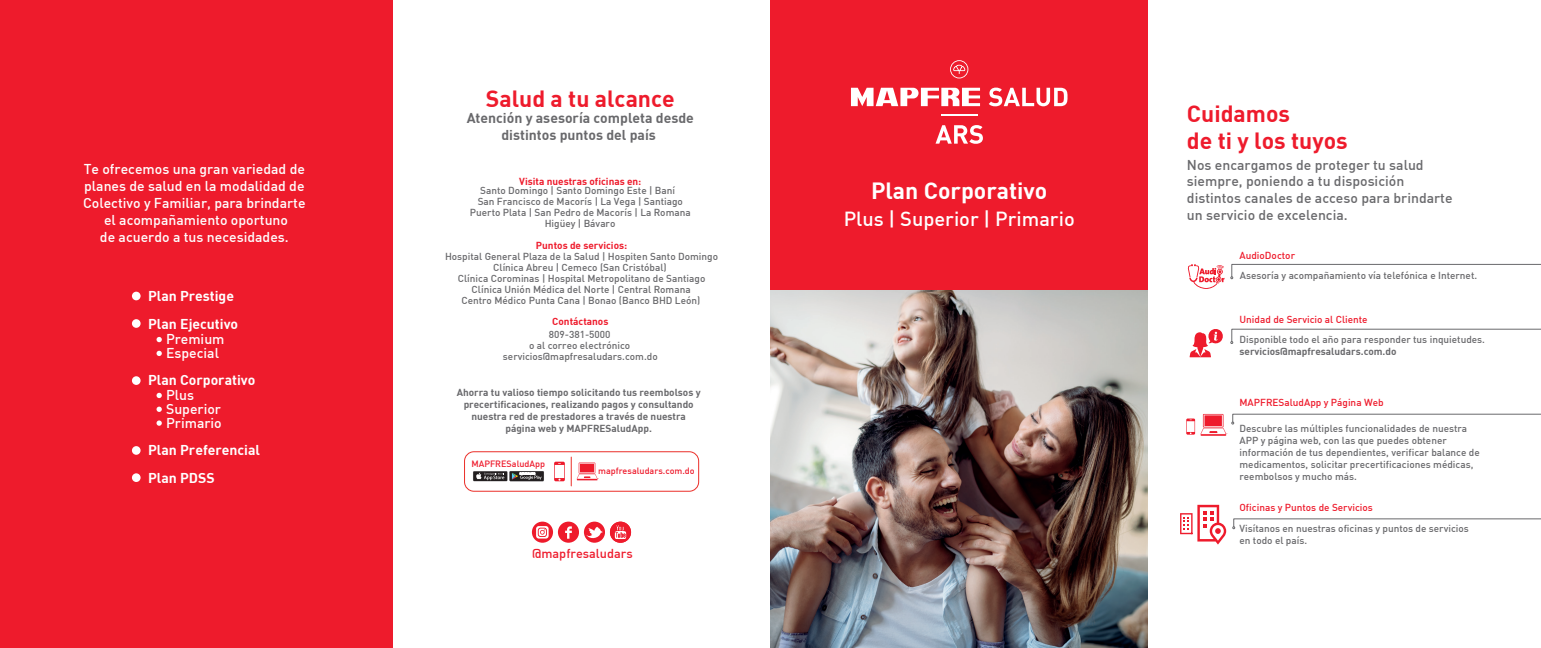
<style>
.page{position:relative;width:1541px;height:648px;background:#fff}
.page>*{position:absolute;margin:0;border:0;box-sizing:border-box;transform-origin:0 0}
.t1{font:700 23px/27.6px "DIN";color:#ee1b2c}
.t2{font:700 23px "DIN";color:#fff}
.t3{font:500 20px "DIN";color:#fff}
.t4{font:500 14px/16.8px "DIN";color:#fff}
.t5{font:500 14px/16.8px "DIN";color:#69696c}
.t6{font:700 14px/28px "DIN";color:#fff}
.t7{font:700 14px/16.8px "DIN";color:#69696c;text-align:center}
.t8{font:500 12.7px "DIN";color:#ee1b2c}
.t9{font:500 10px/11px "DIN";color:#69696c;text-align:center}
.t10{font:700 10px/12px "DIN";color:#69696c;text-align:center}
.t11{font:500 10px "DIN";color:#ee1b2c}
.t12{font:700 10px "DIN";color:#ee1b2c}
.t13{font:500 9px "DIN";color:#ee1b2c}
</style>
<div class="page">
<div style="left:771px;top:0;width:377px;height:291px;background:#ee1b2c"></div>
<div style="left:0;top:0;width:393px;height:648px;background:#ee1b2c"></div>
<svg style="left:950px;top:60px;width:18px;height:18px"></svg>
<hr style="left:941px;top:115px;width:37px;height:1px;background:#fff">
<svg style="left:989px;top:88px;width:79px;height:18px"></svg>
<svg style="left:851px;top:88px;width:129px;height:18px"></svg>
<svg style="left:935px;top:125px;width:48px;height:19px"></svg>
<div style="left:132px;top:292px;width:9px;height:8px;background:#fff;border-radius:50%"></div>
<div style="left:132px;top:319px;width:9px;height:9px;background:#fff;border-radius:50%"></div>
<div style="left:132px;top:376px;width:9px;height:9px;background:#fff;border-radius:50%"></div>
<div style="left:132px;top:446px;width:9px;height:9px;background:#fff;border-radius:50%"></div>
<div style="left:132px;top:473px;width:9px;height:9px;background:#fff;border-radius:50%"></div>
<svg style="left:157px;top:337px;width:5px;height:5px"></svg>
<svg style="left:157px;top:351px;width:5px;height:5px"></svg>
<svg style="left:157px;top:393px;width:5px;height:5px"></svg>
<svg style="left:157px;top:407px;width:5px;height:5px"></svg>
<svg style="left:157px;top:420px;width:5px;height:6px"></svg>
<img style="left:771px;top:290px;width:377px;height:358px">
<svg style="left:1189px;top:329px;width:34px;height:28px"></svg>
<svg style="left:1188px;top:264px;width:36px;height:25px"></svg>
<svg style="left:1230px;top:328px;width:311px;height:16px"></svg>
<svg style="left:1230px;top:263px;width:311px;height:16px"></svg>
<svg style="left:1186px;top:413px;width:355px;height:23px"></svg>
<svg style="left:1232px;top:518px;width:309px;height:11px"></svg>
<svg style="left:1180px;top:505px;width:46px;height:40px"></svg>
<svg style="left:532px;top:522px;width:99px;height:21px"></svg>
<svg style="left:571px;top:457px;width:26px;height:29px"></svg>
<svg style="left:554px;top:462px;width:11px;height:19px"></svg>
<svg style="left:473px;top:471px;width:71px;height:10px"></svg>
<div style="left:464px;top:451px;width:235px;height:41px;border:1px solid #eb2f29;border-radius:9px"></div>
<h3 class="t4" style="left:83px;top:160px;width:224px;text-align:center">Te ofrecemos una gran variedad de planes de salud en la modalidad de<br>Colectivo y Familiar, para brindarte el acompañamiento oportuno<br>de acuerdo a tus necesidades.</h3>
<h3 class="t6" style="left:148px;top:281px;width:92px">Plan Prestige<br>Plan Ejecutivo</h3>
<h3 class="t4" style="left:166px;top:331px;width:60px;line-height:14px">Premium<br>Especial</h3>
<h3 class="t4" style="left:166px;top:387px;width:57px;line-height:14px">Plus<br>Superior<br>Primario</h3>
<h3 class="t6" style="left:148px;top:365px;width:109px">Plan Corporativo</h3>
<h3 class="t6" style="left:148px;top:435px;width:114px">Plan Preferencial<br>Plan PDSS</h3>
<h1 class="t1" style="left:486px;top:84px;width:190px">Salud a tu alcance</h1>
<h3 class="t7" style="left:467px;top:109px;width:229px">Atención y asesoría completa desde distintos puntos del país</h3>
<p class="t12" style="left:519px;top:174px;width:124px">Visita nuestras oficinas en:</p>
<p class="t9" style="left:470px;top:184px;width:222px">Santo Domingo | Santo Domingo Este | Baní<br>San Francisco de Macorís | La Vega | Santiago Puerto Plata | San Pedro de Macorís | La Romana Higüey | Bávaro</p>
<p class="t12" style="left:536px;top:238px;width:93px">Puntos de servicios:</p>
<p class="t9" style="left:445px;top:250px;width:275px">Hospital General Plaza de la Salud | Hospiten Santo Domingo Clínica Abreu | Cemeco (San Cristóbal)<br>Clínica Corominas | Hospital Metropolitano de Santiago Clínica Unión Médica del Norte | Central Romana<br>Centro Médico Punta Cana | Bonao (Banco BHD León)</p>
<p class="t12" style="left:552px;top:315px;width:58px">Contáctanos</p>
<p class="t9" style="left:503px;top:329px;width:156px">809-381-5000<br>o al correo electrónico servicios@mapfresaludars.com.do</p>
<p class="t10" style="left:457px;top:386px;width:245px">Ahorra tu valioso tiempo solicitando tus reembolsos y precertificaciones, realizando pagos y consultando nuestra red de prestadores a través de nuestra página web y MAPFRESaludApp.</p>
<p class="t13" style="left:471px;top:458px;width:75px">MAPFRESaludApp</p>
<p class="t13" style="left:598px;top:465px;width:98px">mapfresaludars.com.do</p>
<p class="t8" style="left:532px;top:545px;width:102px">@mapfresaludars</p>
<h1 class="t2" style="left:871px;top:176px;width:178px">Plan Corporativo</h1>
<h2 class="t3" style="left:844px;top:206px;width:233px">Plus | Superior | Primario</h2>
<h1 class="t1" style="left:1187px;top:99px;width:162px">Cuidamos<br>de ti y los tuyos</h1>
<h3 class="t5" style="left:1187px;top:156px;width:267px">Nos encargamos de proteger tu salud siempre, poniendo a tu disposición distintos canales de acceso para brindarte un servicio de excelencia.</h3>
<p class="t11" style="left:1239px;top:249px;width:57px">AudioDoctor</p>
<p class="t9" style="left:1240px;top:269px;width:239px">Asesoría y acompañamiento vía telefónica e Internet.</p>
<p class="t11" style="left:1239px;top:313px;width:130px">Unidad de Servicio al Cliente</p>
<p class="t9" style="left:1239px;top:334px;width:247px">Disponible todo el año para responder tus inquietudes.</p>
<p class="t10" style="left:1239px;top:345px;width:159px">servicios@mapfresaludars.com.do</p>
<p class="t11" style="left:1239px;top:396px;width:146px">MAPFRESaludApp y Página Web</p>
<p class="t9" style="left:1239px;top:422px;width:242px;line-height:12px;text-align:left">Descubre las múltiples funcionalidades de nuestra APP y página web, con las que puedes obtener información de tus dependientes, verificar balance de medicamentos, solicitar precertificaciones médicas, reembolsos y mucho más.</p>
<p class="t11" style="left:1239px;top:501px;width:135px">Oficinas y Puntos de Servicios</p>
<p class="t9" style="left:1239px;top:522px;width:231px;line-height:12px;text-align:left">Visítanos en nuestras oficinas y puntos de servicios en todo el país.</p>
</div>
